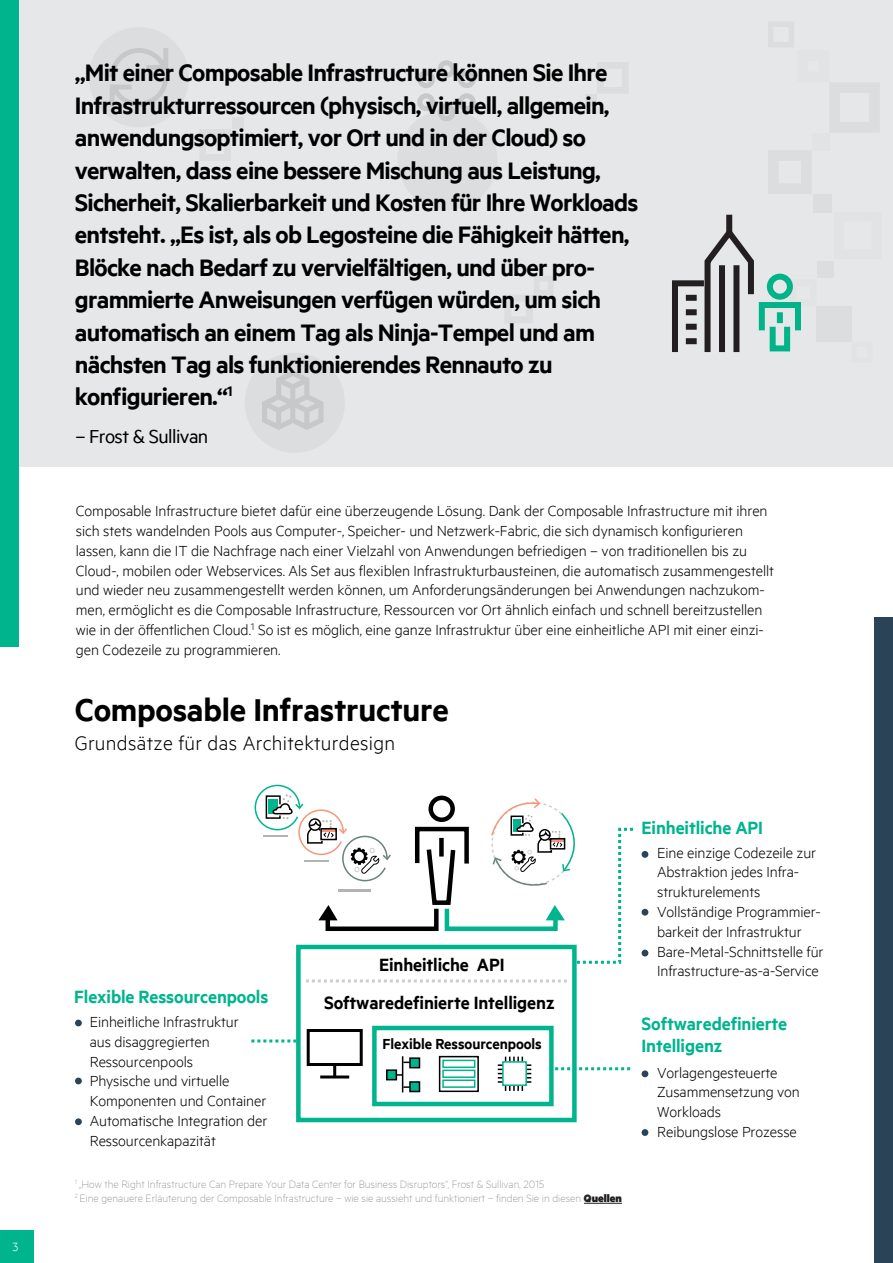
<style>
.page{position:relative;width:893px;height:1263px;background:#fff}
.page>*{position:absolute;margin:0;border:0;box-sizing:border-box;transform-origin:0 0}
.t1{font:600 35.7px "Metric";letter-spacing:-.005em;color:#000}
.t2{font:600 27px/32.4px "Metric";letter-spacing:-.025em;color:#000}
.t3{font:300 22.2px "Metric";letter-spacing:.015em;color:#000}
.t4{font:21.3px "Metric";letter-spacing:-.025em;color:#000}
.t5{font:600 20.1px/21.1px "Metric";letter-spacing:-.005em;color:#00b48d}
.t6{font:600 20.1px/38px "Metric";letter-spacing:-.005em;color:#000;text-align:center}
.t7{font:300 16.5px/19.8px "Metric";letter-spacing:-.005em;color:#000}
.t8{font:600 16.5px "Metric";letter-spacing:-.005em;color:#000}
.t9{font:300 13.5px "Metric";color:#fff}
.t10{font:100 12px/14.4px "Metric";color:#808184}
.s1{font-weight:900;color:#231f20}
</style>
<div class="page">
<hr style="left:584px;top:1203px;width:38px;height:1px;background:#231f20">
<div style="left:874px;top:617px;width:19px;height:646px;background:#2b4357"></div>
<div style="left:0;top:0;width:893px;height:466px;background:#e6e7e8"></div>
<div style="left:232px;top:117px;width:11px;height:11px;background:#dcddde"></div>
<div style="left:585px;top:95px;width:11px;height:11px;background:#dcddde"></div>
<div style="left:397px;top:110px;width:100px;height:100px;background:#dcddde;border-radius:50%"></div>
<div style="left:245px;top:353px;width:100px;height:100px;background:#dcddde;border-radius:50%"></div>
<div style="left:812px;top:133px;width:17px;height:17px;background:#e2e3e4"></div>
<div style="left:813px;top:194px;width:18px;height:19px;background:#dcddde"></div>
<div style="left:816px;top:306px;width:35px;height:35px;background:#dcddde"></div>
<div style="left:818px;top:261px;width:16px;height:17px;background:#dcddde"></div>
<div style="left:89px;top:27px;width:100px;height:100px;background:#dcddde;border-radius:50%"></div>
<svg style="left:110px;top:48px;width:58px;height:59px"></svg>
<div style="left:0;top:0;width:19px;height:646px;background:#00b48d"></div>
<svg style="left:262px;top:370px;width:62px;height:60px"></svg>
<svg style="left:417px;top:60px;width:59px;height:61px"></svg>
<div style="left:0;top:1230px;width:33px;height:33px;background:#00b48d"></div>
<svg style="left:672px;top:223px;width:82px;height:130px"></svg>
<div style="left:686px;top:295px;width:11px;height:6px;background:#231f20"></div>
<div style="left:686px;top:309px;width:11px;height:6px;background:#231f20"></div>
<div style="left:686px;top:324px;width:11px;height:6px;background:#231f20"></div>
<div style="left:686px;top:338px;width:11px;height:6px;background:#231f20"></div>
<div style="left:767px;top:274px;width:26px;height:26px;border:6px solid #00b388;border-radius:50%"></div>
<div style="left:759px;top:302px;width:42px;height:31px;border:6px solid #00b388"></div>
<div style="left:770px;top:324px;width:20px;height:27px;border:6px solid #00b388"></div>
<div style="left:777px;top:312px;width:6px;height:11px;background:#00b388"></div>
<div style="left:726px;top:215px;width:6px;height:19px;background:#231f20"></div>
<div style="left:75px;top:1019px;width:7px;height:7px;background:#2b4357;border-radius:50%"></div>
<div style="left:75px;top:1077px;width:7px;height:7px;background:#2b4357;border-radius:50%"></div>
<div style="left:75px;top:1118px;width:7px;height:7px;background:#2b4357;border-radius:50%"></div>
<div style="left:642px;top:851px;width:6px;height:7px;background:#2b4357;border-radius:50%"></div>
<div style="left:642px;top:909px;width:6px;height:7px;background:#2b4357;border-radius:50%"></div>
<svg style="left:642px;top:950px;width:6px;height:6px"></svg>
<div style="left:642px;top:1070px;width:6px;height:7px;background:#2b4357;border-radius:50%"></div>
<div style="left:642px;top:1129px;width:6px;height:7px;background:#2b4357;border-radius:50%"></div>
<div style="left:296px;top:945px;width:281px;height:177px;border:4px solid #00b48d"></div>
<svg style="left:306px;top:979px;width:261px;height:3px"></svg>
<div style="left:307px;top:1029px;width:56px;height:37px;border:3px solid #000"></div>
<svg style="left:333px;top:1065px;width:3px;height:10px"></svg>
<hr style="left:320px;top:1075px;width:29px;height:3px;background:#000">
<div style="left:372px;top:1026px;width:182px;height:80px;border:4px solid #00b48d"></div>
<div style="left:409px;top:1057px;width:11px;height:11px;background:#00b48d;border:2px solid #000"></div>
<div style="left:386px;top:1069px;width:11px;height:11px;background:#00b48d;border:2px solid #000"></div>
<div style="left:409px;top:1081px;width:11px;height:11px;background:#00b48d;border:2px solid #000"></div>
<hr style="left:402px;top:1056px;width:1px;height:36px;background:#000">
<svg style="left:403px;top:1061px;width:7px;height:2px"></svg>
<svg style="left:403px;top:1086px;width:7px;height:2px"></svg>
<svg style="left:396px;top:1074px;width:6px;height:2px"></svg>
<div style="left:439px;top:1056px;width:40px;height:36px;border:2px solid #000"></div>
<div style="left:442px;top:1060px;width:33px;height:8px;border:2px solid #00b48d"></div>
<div style="left:442px;top:1069px;width:33px;height:9px;border:2px solid #00b48d"></div>
<div style="left:442px;top:1079px;width:33px;height:9px;border:2px solid #00b48d"></div>
<svg style="left:498px;top:1056px;width:33px;height:35px"></svg>
<div style="left:502px;top:1061px;width:25px;height:25px;border:2px solid #00b48d"></div>
<svg style="left:251px;top:1039px;width:45px;height:3px"></svg>
<svg style="left:555px;top:1067px;width:75px;height:3px"></svg>
<svg style="left:254px;top:784px;width:379px;height:181px"></svg>
<p class="t9" style="left:13px;top:1239px;width:7px">3</p>
<p class="t2" style="left:75px;top:56px;width:565px">„Mit einer Composable Infrastructure können Sie Ihre Infrastrukturressourcen (physisch, virtuell, allgemein, anwendungsoptimiert, vor Ort und in der Cloud) so verwalten, dass eine bessere Mischung aus Leistung, Sicherheit, Skalierbarkeit und Kosten für Ihre Workloads entsteht. „Es ist, als ob Legosteine die Fähigkeit hätten, Blöcke nach Bedarf zu vervielfältigen, und über pro&shy;grammierte Anweisungen verfügen würden, um sich automatisch an einem Tag als Ninja-Tempel und am nächsten Tag als funktionierendes Rennauto zu konfigurieren.“<sup>1</sup></p>
<p class="t4" style="left:75px;top:424px;width:134px">– Frost &amp; Sullivan</p>
<p class="t7" style="left:76px;top:500px;width:700px">Composable Infrastructure bietet dafür eine überzeugende Lösung. Dank der Composable Infrastructure mit ihren sich stets wandelnden Pools aus Computer-, Speicher- und Netzwerk-Fabric, die sich dynamisch konfigurieren lassen, kann die IT die Nachfrage nach einer Vielzahl von Anwendungen befriedigen – von traditionellen bis zu Cloud-, mobilen oder Webservices. Als Set aus flexiblen Infrastrukturbausteinen, die automatisch zusammengestellt und wieder neu zusammengestellt werden können, um Anforderungsänderungen bei Anwendungen nachzukom&shy;men, ermöglicht es die Composable Infrastructure, Ressourcen vor Ort ähnlich einfach und schnell bereitzustellen wie in der öffentlichen Cloud.<sup>1</sup> So ist es möglich, eine ganze Infrastruktur über eine einheitliche API mit einer einzi&shy;gen Codezeile zu programmieren.</p>
<h1 class="t1" style="left:75px;top:689px;width:376px">Composable Infrastructure</h1>
<h3 class="t3" style="left:75px;top:730px;width:322px">Grundsätze für das Architekturdesign</h3>
<p class="t5" style="left:74px;top:986px;width:196px">Flexible Ressourcenpools</p>
<p class="t7" style="left:90px;top:1011px;width:179px">Einheitliche Infrastruktur<br>aus disaggregierten<br>Ressourcenpools<br>Physische und virtuelle<br>Komponenten und Container<br>Automatische Integration der<br>Ressourcenkapazität</p>
<p class="t6" style="left:324px;top:945px;width:232px">Einheitliche API<br>Softwaredefinierte Intelligenz</p>
<p class="t8" style="left:383px;top:1034px;width:161px">Flexible Ressourcenpools</p>
<p class="t10" style="left:75px;top:1176px;width:549px"><sup>1</sup> „How the Right Infrastructure Can Prepare Your Data Center for Business Disruptors“, Frost &amp; Sullivan, 2015<br><sup>2</sup> Eine genauere Erläuterung der Composable Infrastructure – wie sie aussieht und funktioniert – finden Sie in diesen <span class="s1">Quellen</span></p>
<p class="t5" style="left:642px;top:816px;width:123px">Einheitliche API</p>
<p class="t7" style="left:657px;top:842px;width:168px">Eine einzige Codezeile zur<br>Abstraktion jedes Infra&shy;strukturelements<br>Vollständige Programmier&shy;barkeit der Infrastruktur<br>Bare-Metal-Schnittstelle für<br>Infrastructure-as-a-Service</p>
<p class="t5" style="left:642px;top:1013px;width:147px">Softwaredefinierte<br>Intelligenz</p>
<p class="t7" style="left:657px;top:1062px;width:144px">Vorlagengesteuerte<br>Zusammensetzung von<br>Workloads<br>Reibungslose Prozesse</p>
</div>
